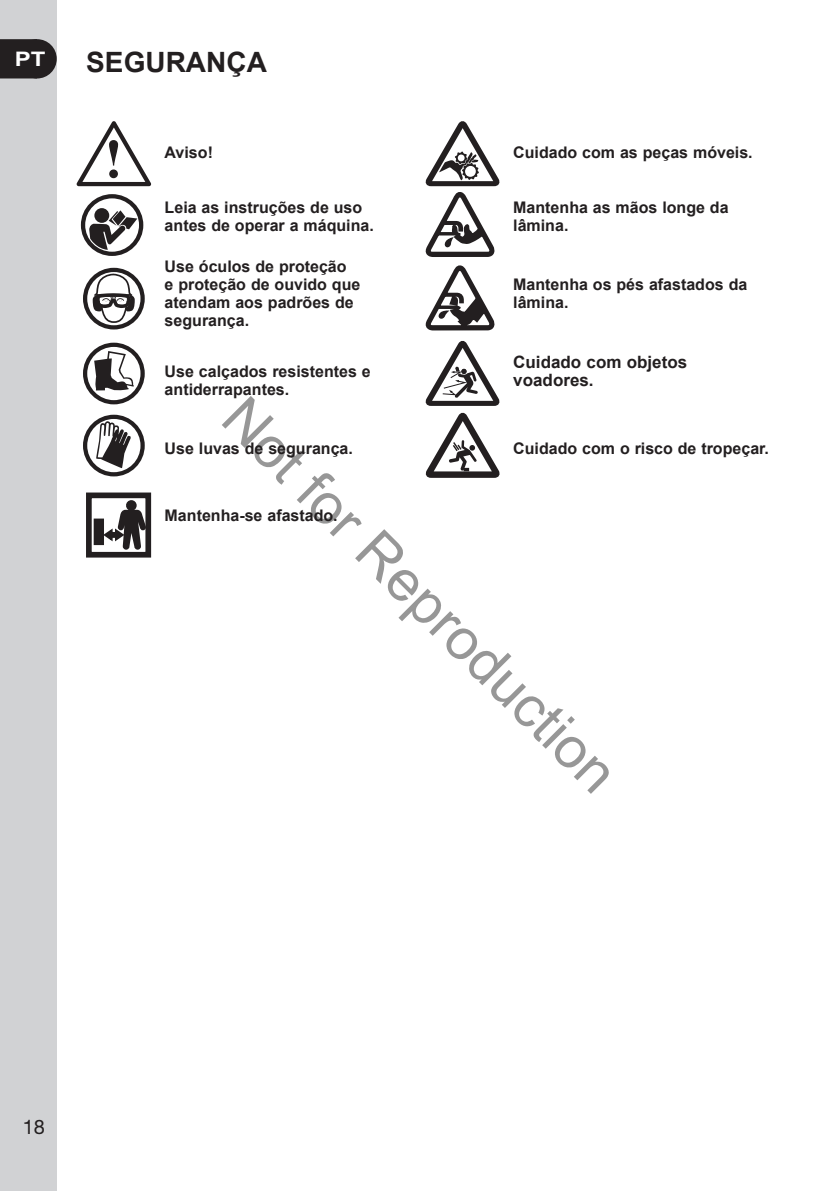
<style>
.page{position:relative;width:840px;height:1191px;background:#fff}
.page>*{position:absolute;margin:0;border:0;box-sizing:border-box;transform-origin:0 0}
.t1{font:57.4px "Arial";color:rgb(0 0 0/.41)}
.t2{font:700 28px "Arial";color:#231f20}
.t3{font:700 20px "Arial";color:#fff;scale:1.2 1}
.t4{font:20px "Helvetica Neue";color:#231f20}
.t5{font:700 17px/18px "Arial";color:#231f20}
.t6{font:700 16px/18px "Arial";color:#231f20}
</style>
<div class="page">
<div style="left:0;top:0;width:57px;height:1191px;background:#d1d2d4"></div>
<svg style="left:76px;top:121px;width:75px;height:65px"></svg>
<svg style="left:83px;top:343px;width:62px;height:61px"></svg>
<svg style="left:83px;top:415px;width:62px;height:61px"></svg>
<svg style="left:83px;top:268px;width:62px;height:61px"></svg>
<svg style="left:81px;top:194px;width:62px;height:62px"></svg>
<div style="left:86px;top:492px;width:65px;height:65px;border:6px solid #231f20"></div>
<div style="left:127px;top:501px;width:9px;height:9px;background:#231f20;border-radius:50%"></div>
<div style="left:126px;top:500px;width:11px;height:11px;border:2px solid #231f20;border-radius:50%"></div>
<div style="left:95px;top:519px;width:8px;height:25px;background:#231f20"></div>
<div style="left:94px;top:518px;width:10px;height:27px;border:2px solid #231f20"></div>
<svg style="left:102px;top:509px;width:45px;height:41px"></svg>
<div style="left:110px;top:532px;width:9px;height:6px;border:2px solid #231f20"></div>
<svg style="left:425px;top:121px;width:75px;height:210px"></svg>
<svg style="left:425px;top:341px;width:75px;height:137px"></svg>
<svg style="left:0;top:39px;width:33px;height:39px"></svg>
<div style="left:18px;top:40px;width:38px;height:37px;background:#231f20;border-radius:50%"></div>
<div style="left:17px;top:39px;width:40px;height:39px;border:2px solid #231f20;border-radius:50%"></div>
<p class="t3" style="left:15px;top:46px;width:27px">PT</p>
<h2 class="t2" style="left:86px;top:43px;width:182px">SEGURANÇA</h2>
<p class="t6" style="left:164px;top:144px;width:50px">Aviso!</p>
<p class="t6" style="left:513px;top:144px;width:241px">Cuidado com as peças móveis.</p>
<p class="t6" style="left:164px;top:199px;width:210px">Leia as instruções de uso antes de operar a máquina.</p>
<p class="t6" style="left:513px;top:199px;width:217px">Mantenha as mãos longe da lâmina.</p>
<p class="t6" style="left:164px;top:258px;width:197px">Use óculos de proteção<br>e proteção de ouvido que atendam aos padrões de segurança.</p>
<p class="t6" style="left:513px;top:276px;width:235px">Mantenha os pés afastados da lâmina.</p>
<p class="t6" style="left:164px;top:363px;width:207px">Use calçados resistentes e antiderrapantes.</p>
<p class="t5" style="left:513px;top:354px;width:175px">Cuidado com objetos voadores.</p>
<h1 class="t1" style="left:259px;top:381px;width:531px;rotate:45deg">Not for Reproduction</h1>
<p class="t6" style="left:164px;top:439px;width:190px">Use luvas de segurança.</p>
<p class="t6" style="left:513px;top:439px;width:257px">Cuidado com o risco de tropeçar.</p>
<p class="t6" style="left:164px;top:506px;width:174px">Mantenha-se afastado.</p>
<p class="t4" style="left:23px;top:1115px;width:24px">18</p>
</div>
